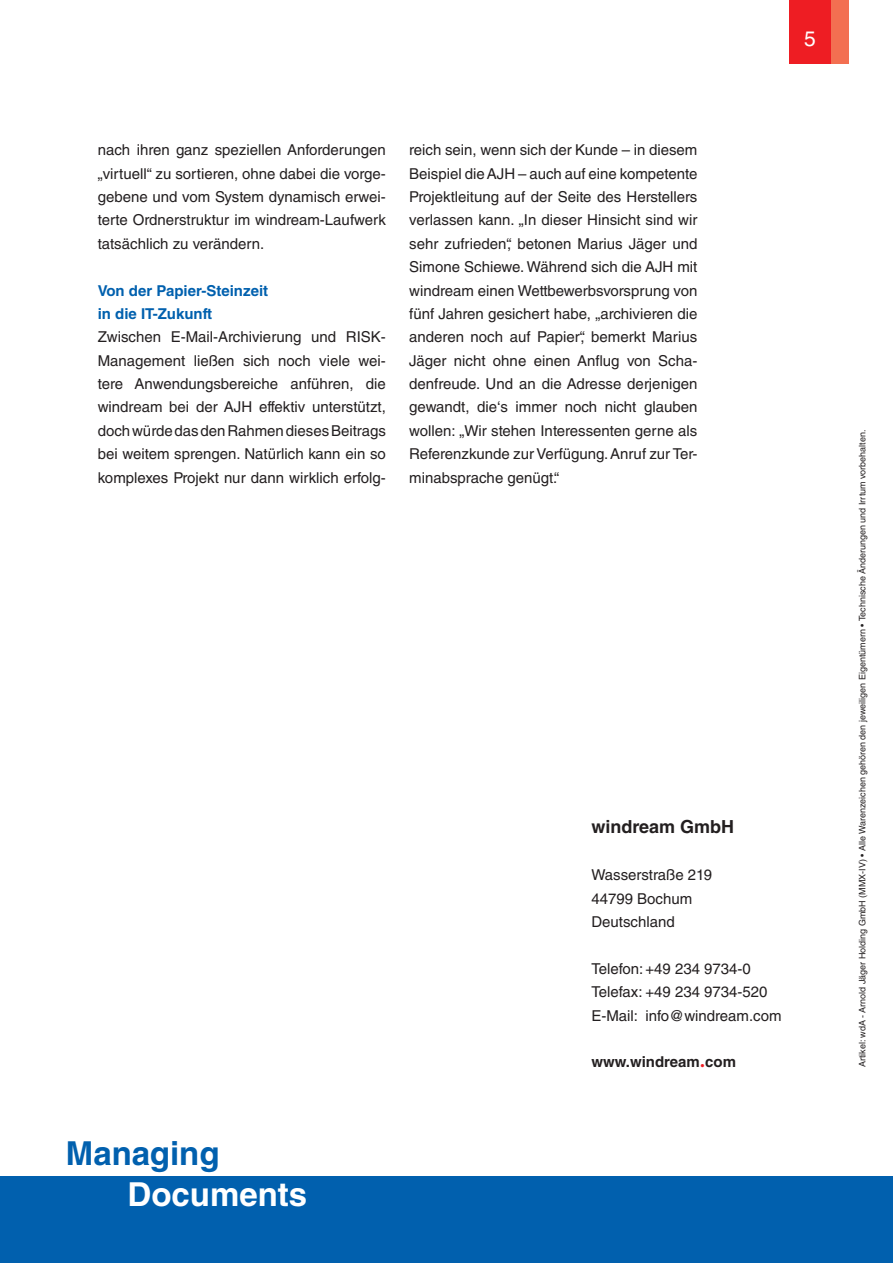
<style>
.page{position:relative;width:893px;height:1263px;background:#fff}
.page>*{position:absolute;margin:0;border:0;box-sizing:border-box;transform-origin:0 0}
.t1{font:700 33px "Helvetica LT Std";color:#fff}
.t2{font:700 33px "Helvetica LT Std";color:#0160ae}
.t3{font:21px "Helvetica LT Std";color:#fff}
.t4{font:700 18px "Helvetica LT Std";color:#231f20}
.t5{font:15px/23.4px "Helvetica LT Std";color:#231f20;text-align:justify}
.t6{font:700 15px/23.4px "Helvetica LT Std";color:#0160ae}
.t7{font:700 15px "Helvetica LT Std";color:#231f20}
.t8{font:9px "Helvetica LT Std";color:#231f20}
.s1{font-family:"Stencil Std";font-weight:400;color:#ee1d23}
</style>
<div class="page">
<div style="left:0;top:1176px;width:893px;height:87px;background:#0160ae"></div>
<div style="left:789px;top:0;width:42px;height:64px;background:#ee1d23"></div>
<div style="left:831px;top:0;width:17px;height:64px;background:#f36f51"></div>
<p class="t5" style="left:98px;top:138px;width:290px">nach ihren ganz speziellen Anforderungen „virtuell“ zu sortieren, ohne dabei die vorge&shy;gebene und vom System dynamisch erwei&shy;terte Ordnerstruktur im windream-Laufwerk tatsächlich zu verändern.</p>
<p class="t6" style="left:98px;top:278px;width:172px">Von der Papier-Steinzeit in die IT-Zukunft</p>
<p class="t5" style="left:98px;top:325px;width:290px">Zwischen E-Mail-Archivierung und RISK-Management ließen sich noch viele wei&shy;tere Anwendungsbereiche anführen, die windream bei der AJH effektiv unterstützt, doch würde das den Rahmen dieses Beitrags bei weitem sprengen. Natürlich kann ein so komplexes Projekt nur dann wirklich erfolg-</p>
<p class="t5" style="left:409px;top:138px;width:290px">reich sein, wenn sich der Kunde – in diesem Beispiel die AJH – auch auf eine kompetente Projektleitung auf der Seite des Herstellers verlassen kann. „In dieser Hinsicht sind wir sehr zufrieden“, betonen Marius Jäger und Simone Schiewe. Während sich die AJH mit windream einen Wettbewerbsvorsprung von fünf Jahren gesichert habe, „archivieren die anderen noch auf Papier“, bemerkt Marius Jäger nicht ohne einen Anflug von Scha&shy;denfreude. Und an die Adresse derjenigen gewandt, die‘s immer noch nicht glauben wollen: „Wir stehen Interessenten gerne als Referenzkunde zur Verfügung. Anruf zur Ter&shy;minabsprache genügt.“</p>
<h2 class="t3" style="left:804px;top:26px;width:13px">5</h2>
<h1 class="t2" style="left:66px;top:1133px;width:155px">Managing</h1>
<h1 class="t1" style="left:128px;top:1174px;width:181px">Documents</h1>
<p class="t4" style="left:591px;top:816px;width:142px">windream GmbH</p>
<p class="t5" style="left:591px;top:863px;width:122px;text-align:left">Wasserstraße 219<br>44799 Bochum<br>Deutschland</p>
<p class="t5" style="left:591px;top:957px;width:192px;text-align:left">Telefon:+49 234 9734-0<br>Telefax: +49 234 9734-520<br>E-Mail: info@windream.com</p>
<p class="t7" style="left:591px;top:1053px;width:146px">www.windream<span class="s1">.</span>com</p>
<p class="t8" style="left:857px;top:1067px;width:639px;rotate:-90deg">Artikel: wdA - Arnold Jäger Holding GmbH (MMX-IV) • Alle Warenzeichen gehören den jeweiligen Eigentümern • Technische Änderungen und Irrtum vorbehalten.</p>
</div>
